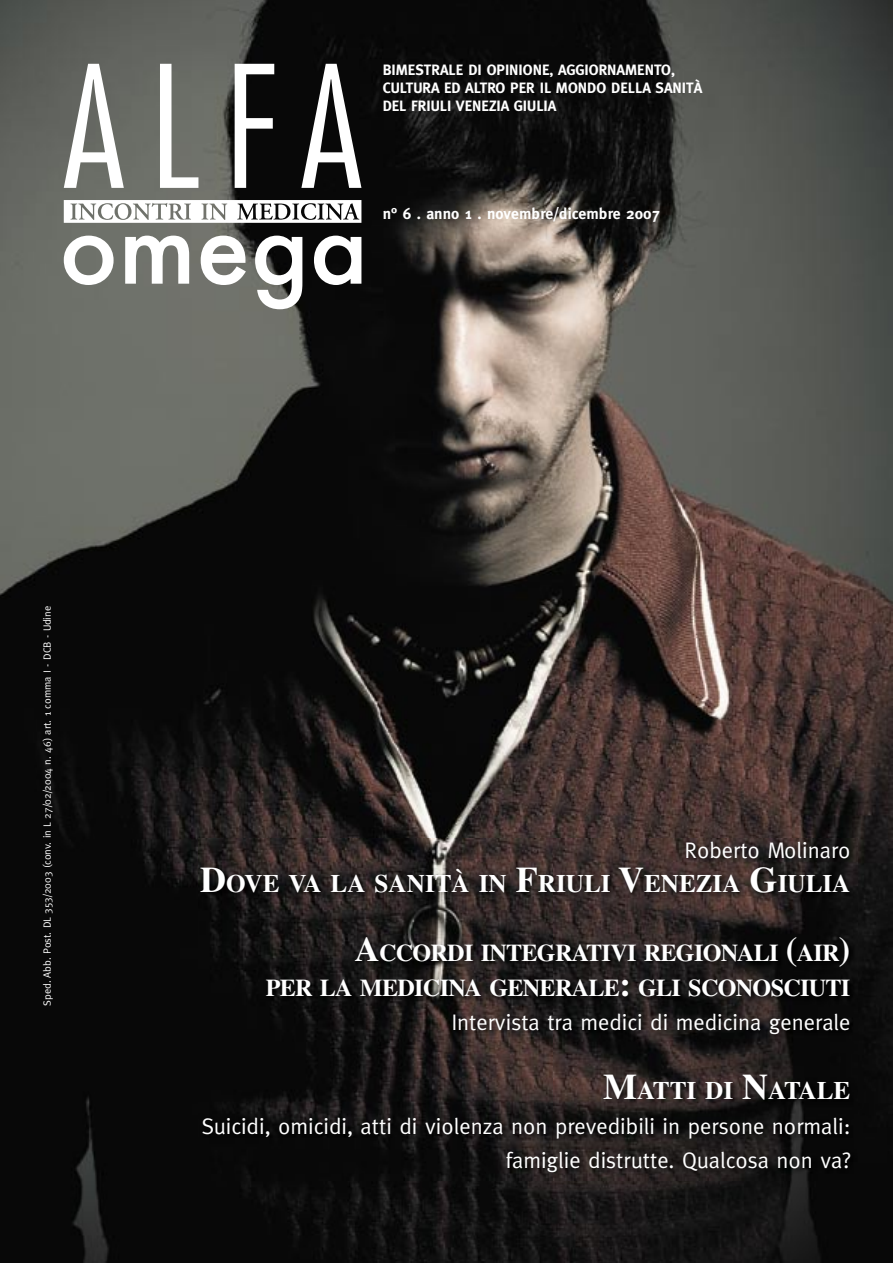
<style>
.page{position:relative;width:893px;height:1263px;background:#fff}
.page>*{position:absolute;margin:0;border:0;box-sizing:border-box;transform-origin:0 0}
.t1{font:700 25.2px "Times";color:#fff}
.t2{font:700 24.15px/34.5px "Times";letter-spacing:-.03em;color:#fff;text-align:right}
.t3{font:22.5px/34.5px "Meta";color:#fff;text-align:right}
.t4{font:700 15.75px "Meta";letter-spacing:.005em;color:#fff}
.t5{font:700 15px/18px "Meta";color:#fff}
.t6{font:10.5px "Meta";color:#fff}
.s1{font-size:36px}
.s2{font-size:34.5px}
</style>
<div class="page">
<img style="left:0;top:0;width:893px;height:1263px">
<svg style="left:64px;top:200px;width:297px;height:23px"></svg>
<svg style="left:64px;top:64px;width:60px;height:124px"></svg>
<svg style="left:160px;top:64px;width:38px;height:124px"></svg>
<svg style="left:235px;top:64px;width:39px;height:124px"></svg>
<svg style="left:301px;top:64px;width:60px;height:124px"></svg>
<svg style="left:64px;top:236px;width:50px;height:49px"></svg>
<svg style="left:125px;top:236px;width:64px;height:48px"></svg>
<svg style="left:201px;top:236px;width:45px;height:49px"></svg>
<svg style="left:255px;top:236px;width:47px;height:73px"></svg>
<svg style="left:314px;top:236px;width:47px;height:49px"></svg>
<img style="left:198px;top:839px;width:660px;height:341px">
<p class="t5" style="left:383px;top:61px;width:321px">BIMESTRALE DI OPINIONE, AGGIORNAMENTO,<br>CULTURA ED ALTRO PER IL MONDO DELLA SANITÀ<br>DEL FRIULI VENEZIA GIULIA</p>
<p class="t4" style="left:383px;top:205px;width:279px">n° 6 . anno 1 . novembre/dicembre 2007</p>
<p class="t6" style="left:41px;top:1006px;width:401px;rotate:-90deg">Sped. Abb. Post. DL 353/2003 (conv. in L 27/02/2004 n. 46) art. 1 comma I - DCB - Udine</p>
<p class="t3" style="left:684px;top:832px;width:167px">Roberto Molinaro</p>
<p class="t1" style="left:200px;top:869px;width:652px"><span class="s1">D</span>OVE VA LA SANITÀ IN <span class="s1">F</span>RIULI <span class="s1">V</span>ENEZIA <span class="s1">G</span>IULIA</p>
<p class="t2" style="left:266px;top:935px;width:586px"><span class="s2">A</span>CCORDI INTEGRATIVI REGIONALI <span class="s2">(</span>AIR<span class="s2">)<br></span>PER LA MEDICINA GENERALE<span class="s2">:</span> GLI SCONOSCIUTI</p>
<p class="t3" style="left:451px;top:1005px;width:401px">Intervista tra medici di medicina generale</p>
<p class="t1" style="left:603px;top:1076px;width:249px"><span class="s1">M</span>ATTI DI <span class="s1">N</span>ATALE</p>
<p class="t3" style="left:202px;top:1108px;width:650px">Suicidi, omicidi, atti di violenza non prevedibili in persone normali: famiglie distrutte. Qualcosa non va?</p>
</div>
